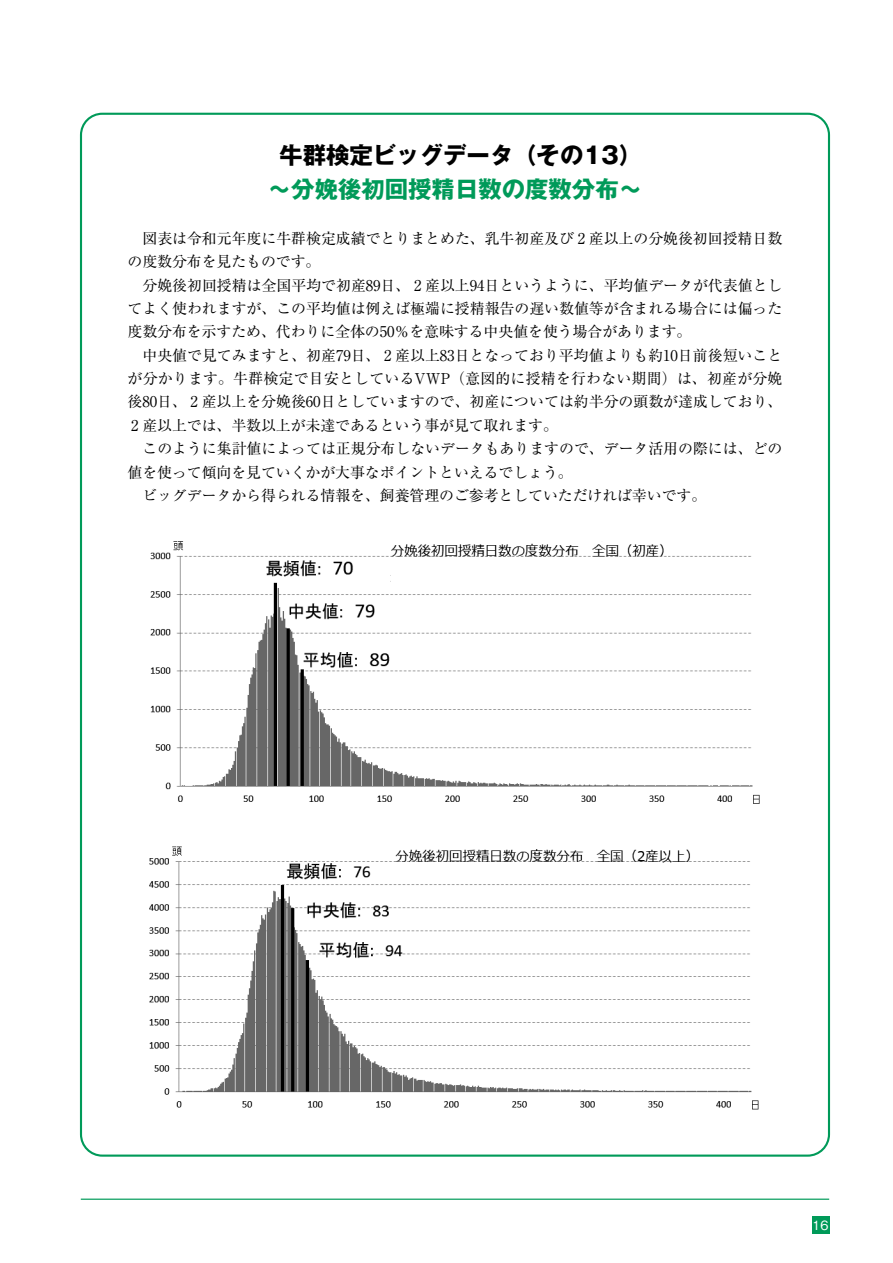
<style>
.page{position:relative;width:893px;height:1263px;background:#fff}
.page>*{position:absolute;margin:0;border:0;box-sizing:border-box;transform-origin:0 0}
.t1{font:700 23.4px "Gothic MB101 Pr 6 N";color:#000}
.t2{font:700 23.4px "Gothic MB101 Pr 6 N";color:#009a59}
.t3{font:14.85px/23.4px "Ryumin Pro";letter-spacing:-.005em;color:#000;text-align:justify}
.t4{font:500 12.75px "Gothic BBB Pro";color:#fff}
</style>
<div class="page">
<hr style="left:81px;top:1198px;width:748px;height:2px;background:#009a59">
<div style="left:812px;top:1216px;width:17px;height:17px;background:#009a59"></div>
<img style="left:150px;top:541px;width:610px;height:263px">
<img style="left:149px;top:846px;width:610px;height:264px">
<h1 class="t1" style="left:279px;top:136px;width:364px">牛群検定ビッグデータ（その13）</h1>
<h1 class="t2" style="left:268px;top:170px;width:376px">～分娩後初回授精日数の度数分布～</h1>
<p class="t3" style="left:128px;top:226px;width:656px;text-indent:15px">図表は令和元年度に牛群検定成績でとりまとめた、乳牛初産及び 2 産以上の分娩後初回授精日数の度数分布を見たものです。</p>
<p class="t3" style="left:128px;top:272px;width:656px;text-indent:15px">分娩後初回授精は全国平均で初産89日、 2 産以上94日というように、平均値データが代表値としてよく使われますが、この平均値は例えば極端に授精報告の遅い数値等が含まれる場合には偏った度数分布を示すため、代わりに全体の50％を意味する中央値を使う場合があります。</p>
<p class="t3" style="left:128px;top:342px;width:656px;text-indent:15px">中央値で見てみますと、初産79日、 2 産以上83日となっており平均値よりも約10日前後短いことが分かります。牛群検定で目安としているVWP（意図的に授精を行わない期間）は、初産が分娩後80日、 2 産以上を分娩後60日としていますので、初産については約半分の頭数が達成しており、2 産以上では、半数以上が未達であるという事が見て取れます。</p>
<p class="t3" style="left:142px;top:436px;width:641px">このように集計値によっては正規分布しないデータもありますので、データ活用の際には、どの</p>
<p class="t3" style="left:128px;top:459px;width:447px">値を使って傾向を見ていくかが大事なポイントといえるでしょう。</p>
<p class="t3" style="left:142px;top:483px;width:565px">ビッグデータから得られる情報を、飼養管理のご参考としていただければ幸いです。</p>
<p class="t4" style="left:812px;top:1214px;width:18px">16</p>
</div>
